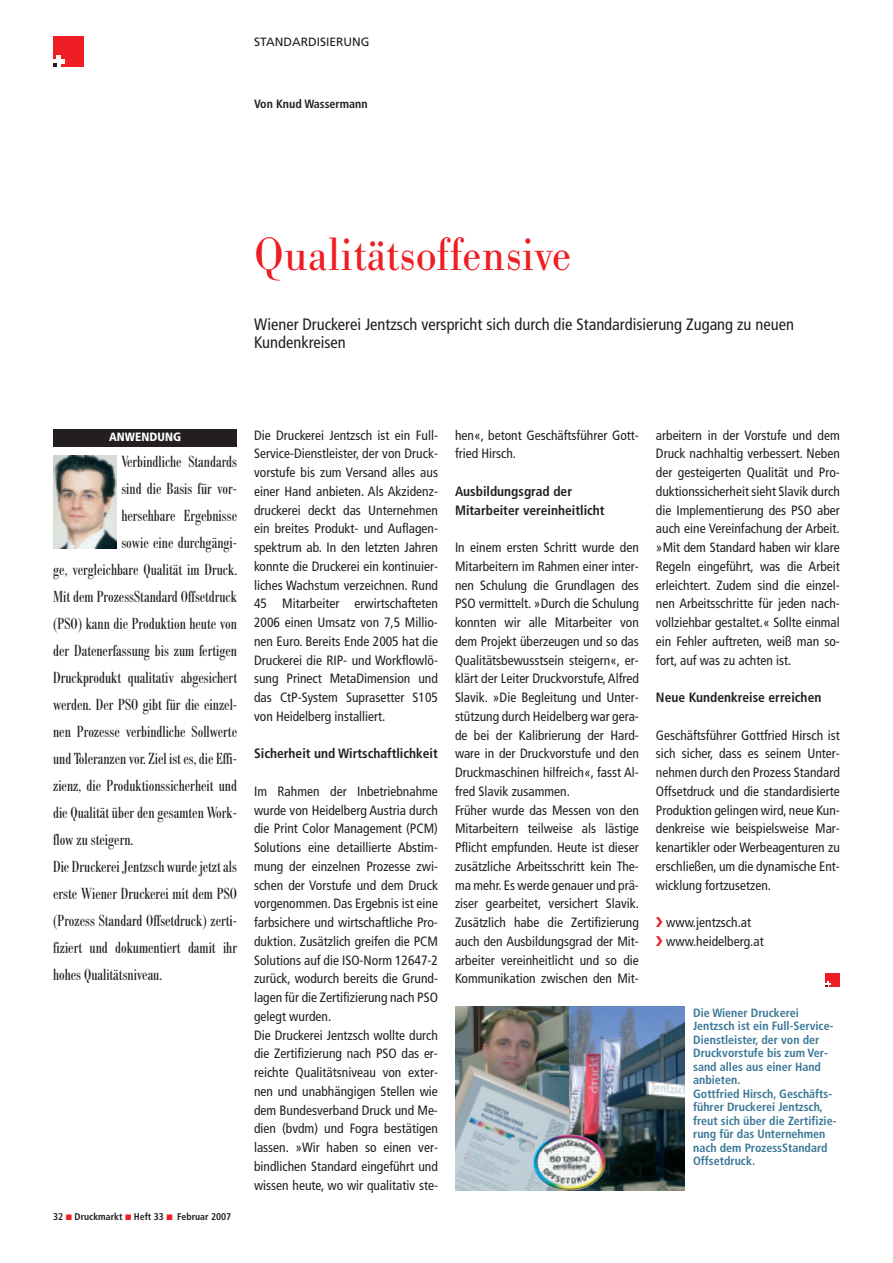
<style>
.page{position:relative;width:893px;height:1263px;background:#fff}
.page>*{position:absolute;margin:0;border:0;box-sizing:border-box;transform-origin:0 0}
.t1{font:48px "Bodoni Nr 1 SB";color:#ee1e24;scale:.9 1}
.t2{font:16.5px "Bodoni Nr 1 SB Con";color:#231f20}
.t3{font:condensed 16.5px/18px "Frutiger";color:#231f20}
.t4{font:condensed 13.5px/18.8px "Frutiger";color:#231f20}
.t5{font:700 condensed 13.5px/18.8px "Frutiger";color:#231f20}
.t6{font:700 condensed 12px/13.5px "Frutiger";color:#3b7897}
.t7{font:700 condensed 12px "Frutiger";color:#231f20}
.t8{font:12px "Frutiger";color:#231f20}
.t9{font:900 condensed 12px "Frutiger";color:#fff}
.t10{font:700 condensed 9.75px "Frutiger";color:#231f20}
</style>
<div class="page">
<div style="left:826px;top:972px;width:14px;height:14px;background:#ee1e24"></div>
<svg style="left:826px;top:981px;width:5px;height:5px"></svg>
<div style="left:53px;top:429px;width:184px;height:17px;background:#231f20"></div>
<div style="left:53px;top:36px;width:31px;height:31px;background:#ee1e24"></div>
<div style="left:53px;top:59px;width:12px;height:5px;background:#fff"></div>
<hr style="left:57px;top:56px;width:4px;height:11px;background:#fff">
<img style="left:53px;top:455px;width:64px;height:94px">
<img style="left:455px;top:1007px;width:115px;height:184px">
<img style="left:570px;top:1007px;width:114px;height:184px">
<img style="left:533px;top:1134px;width:73px;height:57px">
<p class="t8" style="left:254px;top:37px;width:117px">STANDARDISIERUNG</p>
<p class="t7" style="left:254px;top:99px;width:115px">Von Knud Wassermann</p>
<h1 class="t1" style="left:254px;top:225px;width:354px">Qualitätsoffensive</h1>
<p class="t3" style="left:254px;top:316px;width:541px">Wiener Druckerei Jentzsch verspricht sich durch die Standardisierung Zugang zu neuen<br>Kundenkreisen</p>
<p class="t9" style="left:109px;top:432px;width:73px">ANWENDUNG</p>
<p class="t2" style="left:121px;top:451px;width:117px">Verbindliche Standards</p>
<p class="t2" style="left:121px;top:478px;width:117px">sind die Basis für vor-</p>
<p class="t2" style="left:121px;top:505px;width:117px">hersehbare Ergebnisse</p>
<p class="t2" style="left:121px;top:532px;width:117px">sowie eine durchgängi-</p>
<p class="t2" style="left:53px;top:559px;width:185px">ge, vergleichbare Qualität im Druck.</p>
<p class="t2" style="left:53px;top:586px;width:185px">Mit dem ProzessStandard Offsetdruck</p>
<p class="t2" style="left:53px;top:613px;width:185px">(PSO) kann die Produktion heute von</p>
<p class="t2" style="left:53px;top:640px;width:185px">der Datenerfassung bis zum fertigen</p>
<p class="t2" style="left:53px;top:667px;width:185px">Druckprodukt qualitativ abgesichert</p>
<p class="t2" style="left:53px;top:694px;width:185px">werden. Der PSO gibt für die einzel-</p>
<p class="t2" style="left:53px;top:721px;width:185px">nen Prozesse verbindliche Sollwerte</p>
<p class="t2" style="left:53px;top:748px;width:185px">und Toleranzen vor. Ziel ist es, die Effi-</p>
<p class="t2" style="left:53px;top:775px;width:185px">zienz, die Produktionssicherheit und</p>
<p class="t2" style="left:53px;top:802px;width:185px">die Qualität über den gesamten Work-</p>
<p class="t2" style="left:53px;top:829px;width:82px">flow zu steigern.</p>
<p class="t2" style="left:53px;top:856px;width:185px">Die Druckerei Jentzsch wurde jetzt als</p>
<p class="t2" style="left:53px;top:883px;width:185px">erste Wiener Druckerei mit dem PSO</p>
<p class="t2" style="left:53px;top:910px;width:185px">(Prozess Standard Offsetdruck) zerti-</p>
<p class="t2" style="left:53px;top:937px;width:185px">fiziert und dokumentiert damit ihr</p>
<p class="t2" style="left:53px;top:964px;width:110px">hohes Qualitätsniveau.</p>
<p class="t10" style="left:53px;top:1212px;width:112px">32 Druckmarkt Heft 33</p>
<p class="t10" style="left:177px;top:1212px;width:56px">Februar 2007</p>
<p class="t4" style="left:254px;top:427px;width:185px;text-align:justify">Die Druckerei Jentzsch ist ein Full-Service-Dienstleister, der von Druck&shy;vorstufe bis zum Versand alles aus einer Hand anbieten. Als Akzidenz&shy;druckerei deckt das Unternehmen ein breites Produkt- und Auflagen&shy;spektrum ab. In den letzten Jahren konnte die Druckerei ein kontinuier&shy;liches Wachstum verzeichnen. Rund 45 Mitarbeiter erwirtschafteten 2006 einen Umsatz von 7,5 Millio&shy;nen Euro. Bereits Ende 2005 hat die Druckerei die RIP- und Workflowlö&shy;sung Prinect MetaDimension und das CtP-System Suprasetter S105 von Heidelberg installiert.</p>
<p class="t5" style="left:254px;top:745px;width:185px">Sicherheit und Wirtschaftlichkeit</p>
<p class="t4" style="left:254px;top:783px;width:185px">Im Rahmen der Inbetriebnahme wurde von Heidelberg Austria durch die Print Color Management (PCM)<br>Solutions eine detaillierte Abstim&shy;mung der einzelnen Prozesse zwi&shy;schen der Vorstufe und dem Druck vorgenommen. Das Ergebnis ist eine farbsichere und wirtschaftliche Pro&shy;duktion. Zusätzlich greifen die PCM Solutions auf die ISO-Norm 12647-2 zurück, wodurch bereits die Grund&shy;lagen für die Zertifizierung nach PSO gelegt wurden.<br>Die Druckerei Jentzsch wollte durch die Zertifizierung nach PSO das er&shy;reichte Qualitätsniveau von exter&shy;nen und unabhängigen Stellen wie dem Bundesverband Druck und Me&shy;dien (bvdm) und Fogra bestätigen lassen. »Wir haben so einen ver&shy;bindlichen Standard eingeführt und wissen heute, wo wir qualitativ ste-</p>
<p class="t4" style="left:455px;top:427px;width:185px">hen«, betont Geschäftsführer Gott&shy;fried Hirsch.</p>
<p class="t5" style="left:455px;top:483px;width:151px">Ausbildungsgrad der<br>Mitarbeiter vereinheitlicht</p>
<p class="t4" style="left:455px;top:539px;width:185px">In einem ersten Schritt wurde den Mitarbeitern im Rahmen einer inter&shy;nen Schulung die Grundlagen des PSO vermittelt. »Durch die Schulung konnten wir alle Mitarbeiter von dem Projekt überzeugen und so das Qualitätsbewusstsein steigern«, er&shy;klärt der Leiter Druckvorstufe, Alfred Slavik. »Die Begleitung und Unter&shy;stützung durch Heidelberg war gera&shy;de bei der Kalibrierung der Hard&shy;ware in der Druckvorstufe und den Druckmaschinen hilfreich«, fasst Al&shy;fred Slavik zusammen.<br>Früher wurde das Messen von den Mitarbeitern teilweise als lästige Pflicht empfunden. Heute ist dieser zusätzliche Arbeitsschritt kein The&shy;ma mehr. Es werde genauer und prä&shy;ziser gearbeitet, versichert Slavik.<br>Zusätzlich habe die Zertifizierung auch den Ausbildungsgrad der Mit&shy;arbeiter vereinheitlicht und so die Kommunikation zwischen den Mit-</p>
<p class="t4" style="left:656px;top:427px;width:185px;text-align:justify">arbeitern in der Vorstufe und dem Druck nachhaltig verbessert. Neben der gesteigerten Qualität und Pro&shy;duktionssicherheit sieht Slavik durch die Implementierung des PSO aber auch eine Vereinfachung der Arbeit. »Mit dem Standard haben wir klare Regeln eingeführt, was die Arbeit erleichtert. Zudem sind die einzel&shy;nen Arbeitsschritte für jeden nach&shy;vollziehbar gestaltet.« Sollte einmal ein Fehler auftreten, weiß man so&shy;fort, auf was zu achten ist.</p>
<p class="t5" style="left:656px;top:689px;width:167px">Neue Kundenkreise erreichen</p>
<p class="t4" style="left:656px;top:727px;width:185px;text-align:justify">Geschäftsführer Gottfried Hirsch ist sich sicher, dass es seinem Unter&shy;nehmen durch den Prozess Standard Offsetdruck und die standardisierte Produktion gelingen wird, neue Kun&shy;denkreise wie beispielsweise Mar&shy;kenartikler oder Werbeagenturen zu erschließen, um die dynamische Ent&shy;wicklung fortzusetzen.</p>
<p class="t4" style="left:666px;top:914px;width:99px">www.jentzsch.at www.heidelberg.at</p>
<p class="t6" style="left:693px;top:1007px;width:145px">Die Wiener Druckerei<br>Jentzsch ist ein Full-Service-<br>Dienstleister, der von der<br>Druckvorstufe bis zum Ver&shy;sand alles aus einer Hand anbieten.<br>Gottfried Hirsch, Geschäfts&shy;führer Druckerei Jentzsch, freut sich über die Zertifizie&shy;rung für das Unternehmen nach dem ProzessStandard<br>Offsetdruck.</p>
</div>
